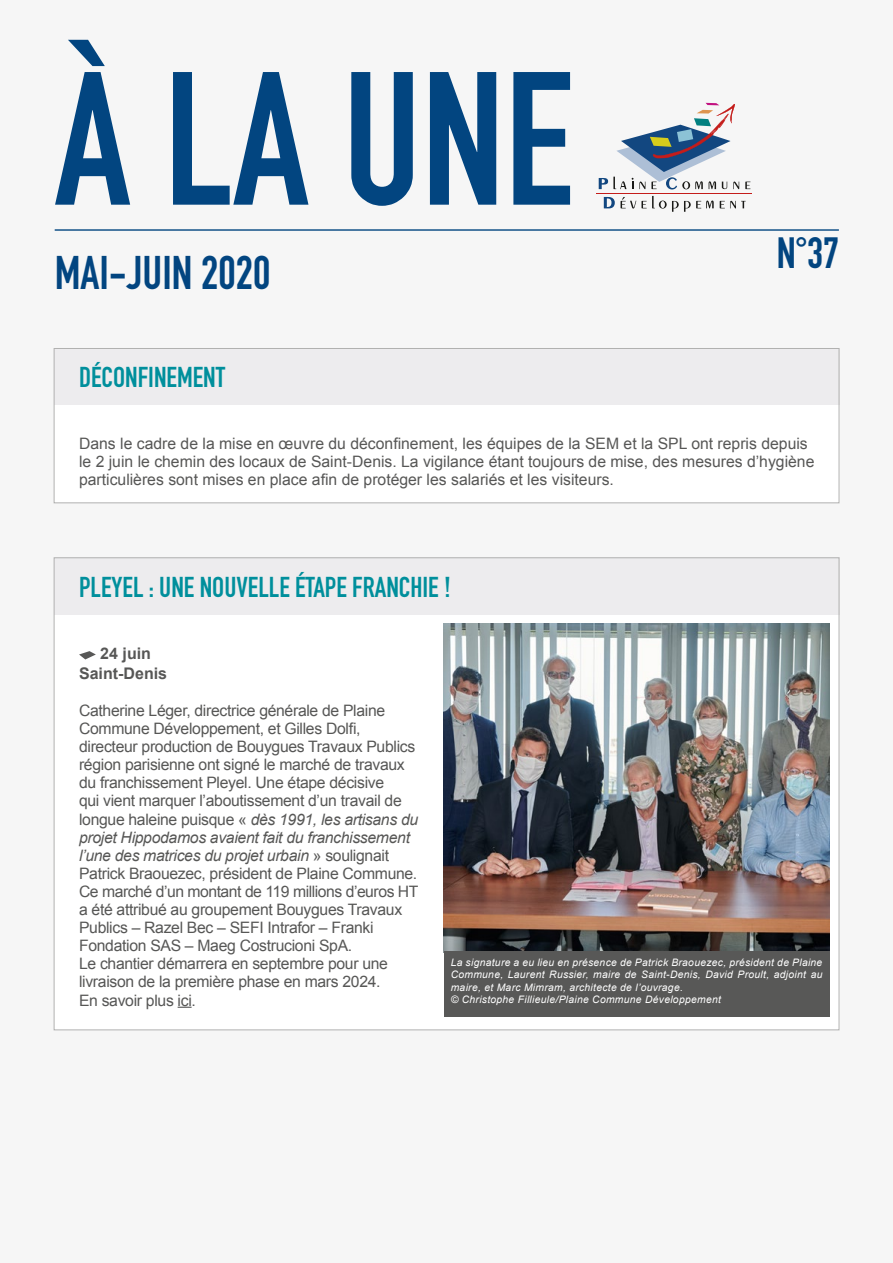
<style>
.page{position:relative;width:893px;height:1263px;background:#f6f6f6}
.page>*{position:absolute;margin:0;border:0;box-sizing:border-box;transform-origin:0 0}
.t1{font:700 186.3px "DIN Condensed";color:#024580}
.t2{font:46.5px "DIN Engschrift";color:#024580}
.t3{font:700 43.05px "DIN Condensed";color:#024580}
.t4{font:28.35px "DIN Engschrift";color:#008f9c}
.t5{font:700 16.05px/19.2px "Arial";color:#575756;text-align:center}
.t6{font:15.75px/18.1px "Arial";letter-spacing:-.02em;color:#575756}
.t7{font:15.75px/18.1px "Arial";color:#575756}
.t8{font:italic 10.35px/12.3px "Arial";letter-spacing:.03em;color:#fff}
.s1{font-style:italic}
</style>
<div class="page">
<hr style="left:55px;top:229px;width:784px;height:2px;background:#024580">
<svg style="left:745px;top:182px;width:5px;height:7px"></svg>
<svg style="left:621px;top:196px;width:93px;height:16px"></svg>
<svg style="left:720px;top:201px;width:26px;height:7px"></svg>
<svg style="left:599px;top:103px;width:140px;height:86px"></svg>
<svg style="left:604px;top:197px;width:11px;height:11px"></svg>
<hr style="left:597px;top:193px;width:155px;height:1px;background:#c41c1a">
<div style="left:54px;top:558px;width:785px;height:472px;background:#fff"></div>
<div style="left:54px;top:558px;width:785px;height:56px;background:#edecee"></div>
<div style="left:54px;top:349px;width:785px;height:154px;background:#fff"></div>
<div style="left:54px;top:348px;width:785px;height:56px;background:#edecee"></div>
<div style="left:54px;top:348px;width:785px;height:155px;border:1px solid #b1b1b0"></div>
<svg style="left:178px;top:1007px;width:14px;height:1px"></svg>
<svg style="left:79px;top:651px;width:17px;height:8px"></svg>
<img style="left:444px;top:623px;width:385px;height:328px">
<div style="left:444px;top:951px;width:385px;height:65px;background:#585857"></div>
<h1 class="t1" style="left:55px;top:14px;width:520px">À LA UNE</h1>
<h2 class="t2" style="left:55px;top:245px;width:217px">MAI-JUIN 2020</h2>
<h3 class="t4" style="left:79px;top:360px;width:148px">DÉCONFINEMENT</h3>
<h3 class="t3" style="left:777px;top:224px;width:64px">N°37</h3>
<p class="t7" style="left:79px;top:435px;width:737px">Dans le cadre de la mise en œuvre du déconfinement, les équipes de la SEM et la SPL ont repris depuis le 2 juin le chemin des locaux de Saint-Denis. La vigilance étant toujours de mise, des mesures d’hygiène particulières sont mises en place afin de protéger les salariés et les visiteurs.</p>
<h3 class="t4" style="left:79px;top:570px;width:373px">PLEYEL : UNE NOUVELLE ÉTAPE FRANCHIE !</h3>
<p class="t5" style="left:79px;top:645px;width:90px">24 juin<br>Saint-Denis</p>
<p class="t6" style="left:79px;top:701px;width:341px">Catherine Léger, directrice générale de Plaine Commune Développement, et Gilles Dolfi, directeur production de Bouygues Travaux Publics région parisienne ont signé le marché de travaux du franchissement Pleyel. Une étape décisive<br>qui vient marquer l’aboutissement d’un travail de longue haleine puisque « <span class="s1">dès 1991, les artisans du projet Hippodamos avaient fait du franchissement l’une des matrices du projet urbain</span> » soulignait Patrick Braouezec, président de Plaine Commune.<br>Ce marché d’un montant de 119 millions d’euros HT a été attribué au groupement Bouygues Travaux Publics – Razel Bec – SEFI Intrafor – Franki Fondation SAS – Maeg Costrucioni SpA.<br>Le chantier démarrera en septembre pour une livraison de la première phase en mars 2024.<br>En savoir plus ici.</p>
<p class="t8" style="left:451px;top:956px;width:373px">La signature a eu lieu en présence de Patrick Braouezec, président de Plaine Commune, Laurent Russier, maire de Saint-Denis, David Proult, adjoint au maire, et Marc Mimram, architecte de l’ouvrage.<br>© Christophe Fillieule/Plaine Commune Développement</p>
</div>
